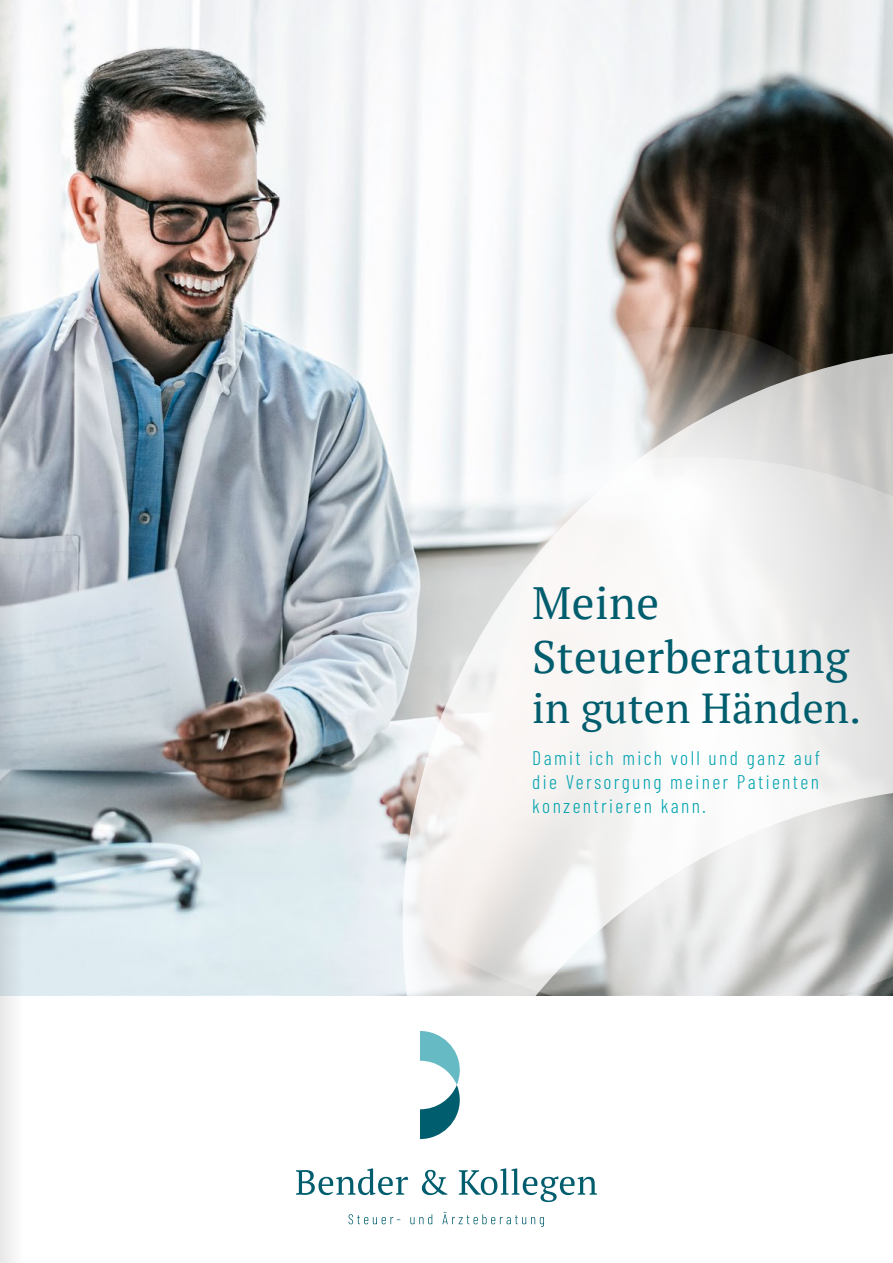
<style>
.page{position:relative;width:893px;height:1263px;background:#fff}
.page>*{position:absolute;margin:0;border:0;box-sizing:border-box;transform-origin:0 0}
.t1{font:45.15px/54.3px "PT Serif";letter-spacing:.01em;color:#005d6e}
.t2{font:41.85px "PT Serif";letter-spacing:.01em;color:#005d6e}
.t3{font:300 19.8px/23.7px "Barlow Condensed";letter-spacing:.12em;color:#00a3af;text-align:justify}
</style>
<div class="page">
<img style="left:37px;top:0;width:856px;height:995px">
<svg style="left:403px;top:347px;width:490px;height:110px"></svg>
<svg style="left:492px;top:327px;width:384px;height:351px"></svg>
<svg style="left:308px;top:457px;width:585px;height:539px"></svg>
<svg style="left:349px;top:1212px;width:195px;height:15px"></svg>
<svg style="left:420px;top:1031px;width:40px;height:108px"></svg>
<svg style="left:296px;top:1168px;width:301px;height:34px"></svg>
<svg style="left:0;top:0;width:37px;height:1263px"></svg>
<h1 class="t1" style="left:532px;top:575px;width:318px">Meine<br>Steuerberatung</h1>
<h2 class="t2" style="left:532px;top:681px;width:330px">in guten Händen.</h2>
<p class="t3" style="left:532px;top:746px;width:289px">Damit ich mich voll und ganz auf die Versorgung meiner Patienten konzentrieren kann.</p>
</div>
